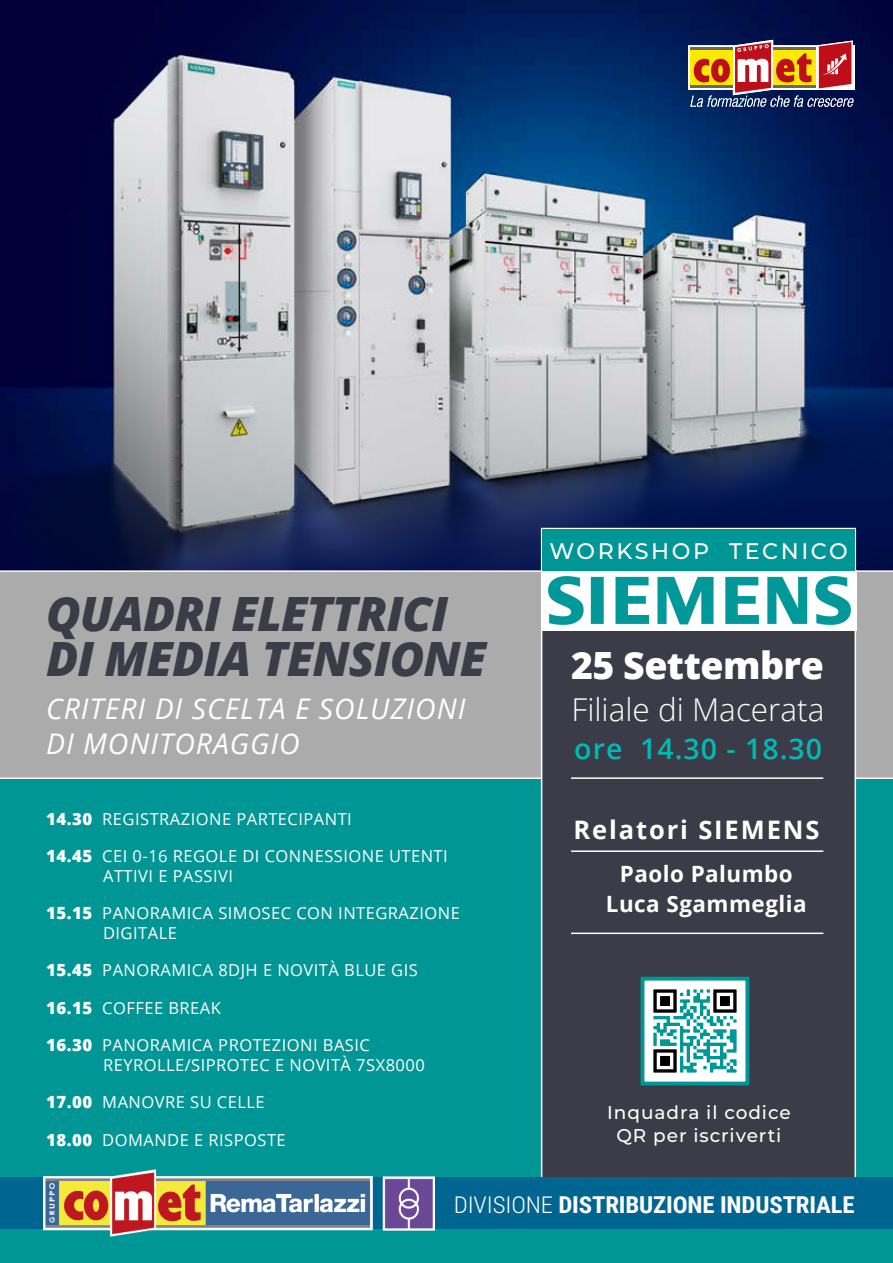
<style>
.page{position:relative;width:893px;height:1263px;background:#fff}
.page>*{position:absolute;margin:0;border:0;box-sizing:border-box;transform-origin:0 0}
.t1{font:italic 800 47.25px/45px "Open Sans";letter-spacing:-.02em;color:#3b3c47}
.t2{font:800 37.5px "Open Sans";letter-spacing:-.015em;color:#fff}
.t3{font:300 31.5px "Open Sans";color:#fff}
.t4{font:italic 28.5px/34.5px "Open Sans";letter-spacing:.035em;color:#fff}
.t5{font:600 28.5px "Open Sans";letter-spacing:.035em;color:#00bab5}
.t6{font:700 25.5px "Open Sans";letter-spacing:.075em;color:#fff}
.t7{font:700 23.25px "Roboto Condensed";letter-spacing:-.005em;color:#fff;scale:1.06 1}
.t8{font:500 22.5px "Montserrat";letter-spacing:.12em;color:#fff}
.t9{font:700 22.35px/30px "Open Sans";letter-spacing:.02em;color:#fff;text-align:center}
.t10{font:500 18.45px/22.2px "Montserrat";letter-spacing:.05em;color:#fff;text-align:center}
.t11{font:16.5px/19.5px "Open Sans";letter-spacing:.03em;color:#fff}
.s1{font-weight:800;font-size:16.8px}
.s2{font-weight:300}
</style>
<div class="page">
<img style="left:0;top:0;width:893px;height:570px">
<div style="left:0;top:779px;width:893px;height:484px;background:#009696"></div>
<div style="left:0;top:570px;width:893px;height:208px;background:#ababab"></div>
<div style="left:541px;top:528px;width:315px;height:671px;background:#3b3c47;border:1px solid #fff"></div>
<hr style="left:571px;top:850px;width:252px;height:2px;background:#fff">
<hr style="left:571px;top:932px;width:252px;height:2px;background:#fff">
<img style="left:646px;top:982px;width:98px;height:98px">
<div style="left:641px;top:977px;width:108px;height:108px;border:4px solid #009696"></div>
<img style="left:542px;top:571px;width:315px;height:59px">
<div style="left:542px;top:529px;width:313px;height:42px;background:#009696"></div>
<hr style="left:571px;top:777px;width:252px;height:2px;background:#fff">
<svg style="left:688px;top:40px;width:166px;height:67px"></svg>
<div style="left:0;top:1177px;width:893px;height:52px;background:#006591"></div>
<img style="left:43px;top:1169px;width:391px;height:68px">
<h1 class="t1" style="left:46px;top:589px;width:442px">QUADRI ELETTRICI<br>DI MEDIA TENSIONE</h1>
<h3 class="t4" style="left:46px;top:691px;width:421px">CRITERI DI SCELTA E SOLUZIONI<br>DI MONITORAGGIO</h3>
<p class="t11" style="left:46px;top:809px;width:307px"><span class="s1">14.30</span> REGISTRAZIONE PARTECIPANTI</p>
<p class="t11" style="left:103px;top:846px;width:346px;text-indent:-57px"><span class="s1">14.45</span> CEI 0-16 REGOLE DI CONNESSIONE UTENTI<br>ATTIVI E PASSIVI</p>
<p class="t11" style="left:103px;top:903px;width:358px;text-indent:-57px"><span class="s1">15.15</span> PANORAMICA SIMOSEC CON INTEGRAZIONE<br>DIGITALE</p>
<p class="t11" style="left:46px;top:960px;width:373px"><span class="s1">15.45</span> PANORAMICA 8DJH E NOVITÀ BLUE GIS</p>
<p class="t11" style="left:46px;top:998px;width:176px"><span class="s1">16.15</span> COFFEE BREAK</p>
<p class="t11" style="left:103px;top:1035px;width:323px;text-indent:-57px"><span class="s1">16.30</span> PANORAMICA PROTEZIONI BASIC<br>REYROLLE/SIPROTEC E NOVITÀ 7SX8000</p>
<p class="t11" style="left:46px;top:1092px;width:220px"><span class="s1">17.00</span> MANOVRE SU CELLE</p>
<p class="t11" style="left:46px;top:1130px;width:241px"><span class="s1">18.00</span> DOMANDE E RISPOSTE</p>
<h3 class="t8" style="left:549px;top:535px;width:300px">WORKSHOP TECNICO</h3>
<h2 class="t2" style="left:571px;top:636px;width:254px">25 Settembre</h2>
<h3 class="t3" style="left:572px;top:688px;width:254px">Filiale di Macerata</h3>
<h3 class="t5" style="left:574px;top:729px;width:249px">ore 14.30 - 18.30</h3>
<h3 class="t6" style="left:573px;top:812px;width:248px">Relatori SIEMENS</h3>
<h3 class="t9" style="left:606px;top:859px;width:202px">Paolo Palumbo<br>Luca Sgammeglia</h3>
<p class="t10" style="left:607px;top:1101px;width:185px">Inquadra il codice<br>QR per iscriverti</p>
<h3 class="t7" style="left:454px;top:1188px;width:380px"><span class="s2">DIVISIONE</span> DISTRIBUZIONE INDUSTRIALE</h3>
</div>
